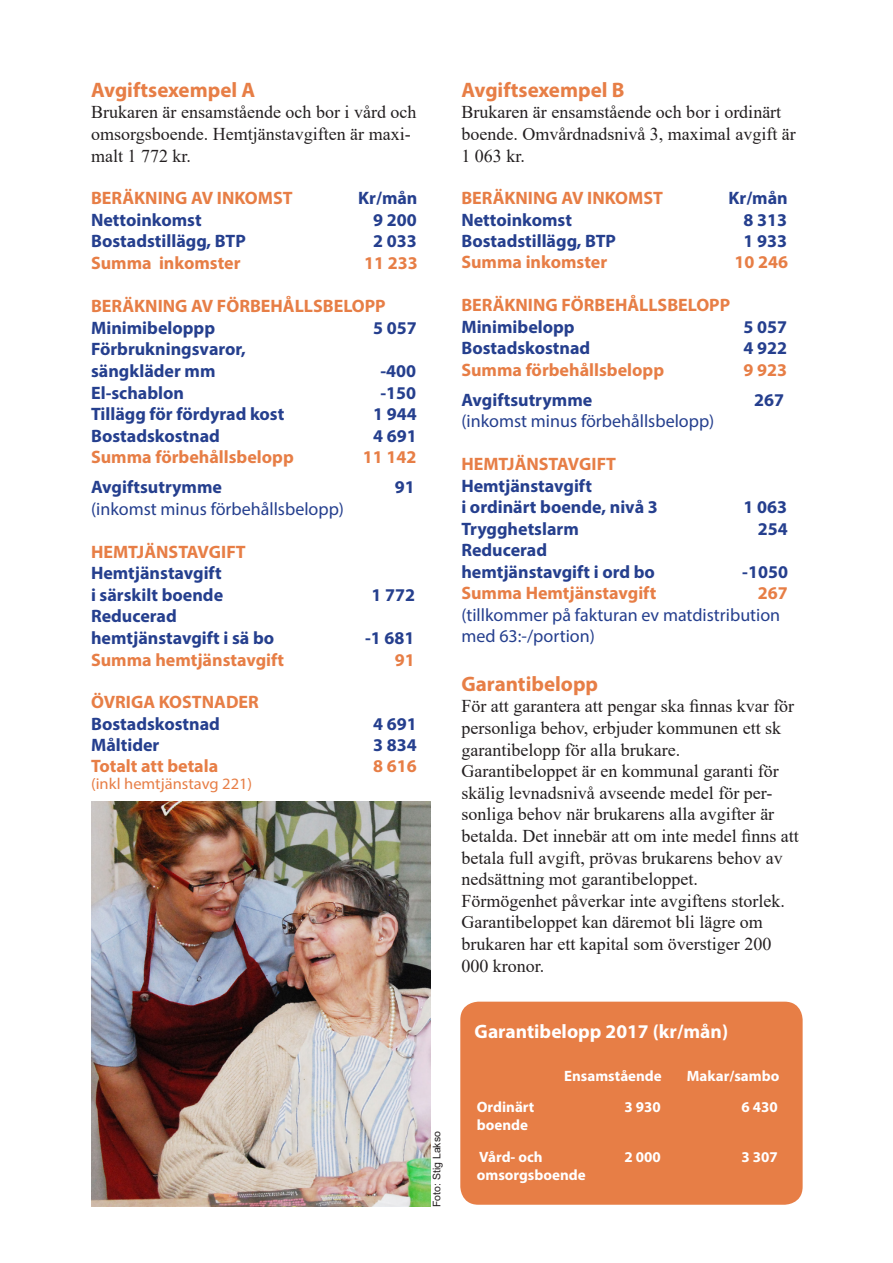
<style>
.page{position:relative;width:893px;height:1263px;background:#fff}
.page>*{position:absolute;margin:0;border:0;box-sizing:border-box;transform-origin:0 0}
.t1{font:700 21px "Myriad Pro";color:#e77e46}
.t2{font:700 19.5px "Myriad Pro";color:#fff}
.t3{font:18px/21.6px "Times New Roman";color:#231f20}
.t4{font:700 18px "Myriad Pro";color:#253f8e}
.t5{font:700 18px "Myriad Pro";color:#e77e46}
.t6{font:18px/21.6px "Myriad Pro";color:#253f8e}
.t7{font:15.9px "Myriad Pro";color:#e77e46;scale:1.04 1}
.t8{font:700 15px "Myriad Pro";color:#fff}
.t9{font:10.5px "Arial";color:#231f20}
</style>
<div class="page">
<div style="left:460px;top:1002px;width:343px;height:203px;background:#e77e46;border-radius:18px"></div>
<img style="left:92px;top:802px;width:338px;height:405px">
<p class="t1" style="left:91px;top:76px;width:166px">Avgiftsexempel A</p>
<p class="t3" style="left:91px;top:101px;width:327px">Brukaren är ensamstående och bor i vård och omsorgsboende. Hemtjänstavgiften är maxi&shy;malt 1 772 kr.</p>
<p class="t5" style="left:91px;top:186px;width:203px">BERÄKNING AV INKOMST</p>
<p class="t4" style="left:358px;top:186px;width:61px">Kr/mån</p>
<p class="t4" style="left:91px;top:208px;width:112px">Nettoinkomst</p>
<p class="t4" style="left:373px;top:208px;width:45px">9 200</p>
<p class="t4" style="left:91px;top:230px;width:156px">Bostadstillägg, BTP</p>
<p class="t4" style="left:373px;top:230px;width:45px">2 033</p>
<p class="t5" style="left:91px;top:251px;width:151px">Summa inkomster</p>
<p class="t5" style="left:364px;top:251px;width:55px">11 233</p>
<p class="t5" style="left:91px;top:294px;width:296px">BERÄKNING AV FÖRBEHÅLLSBELOPP</p>
<p class="t4" style="left:91px;top:316px;width:126px">Minimibeloppp</p>
<p class="t4" style="left:373px;top:316px;width:45px">5 057</p>
<p class="t4" style="left:91px;top:338px;width:156px">Förbrukningsvaror,</p>
<p class="t4" style="left:91px;top:359px;width:126px">sängkläder mm</p>
<p class="t4" style="left:380px;top:359px;width:37px">-400</p>
<p class="t4" style="left:91px;top:381px;width:95px">El-schablon</p>
<p class="t4" style="left:380px;top:381px;width:37px">-150</p>
<p class="t4" style="left:91px;top:402px;width:195px">Tillägg för fördyrad kost</p>
<p class="t4" style="left:373px;top:402px;width:45px">1 944</p>
<p class="t4" style="left:91px;top:424px;width:130px">Bostadskostnad</p>
<p class="t4" style="left:373px;top:424px;width:45px">4 691</p>
<p class="t5" style="left:91px;top:446px;width:204px">Summa förbehållsbelopp</p>
<p class="t5" style="left:363px;top:446px;width:55px">11 142</p>
<p class="t4" style="left:91px;top:476px;width:132px">Avgiftsutrymme</p>
<p class="t4" style="left:395px;top:476px;width:21px">91</p>
<p class="t6" style="left:91px;top:498px;width:254px">(inkomst minus förbehållsbelopp)</p>
<p class="t5" style="left:91px;top:540px;width:156px">HEMTJÄNSTAVGIFT</p>
<p class="t4" style="left:91px;top:561px;width:132px">Hemtjänstavgift</p>
<p class="t4" style="left:91px;top:583px;width:134px">i särskilt boende</p>
<p class="t4" style="left:372px;top:583px;width:45px">1 772</p>
<p class="t4" style="left:91px;top:605px;width:87px">Reducerad</p>
<p class="t4" style="left:91px;top:626px;width:185px">hemtjänstavgift i sä bo</p>
<p class="t4" style="left:365px;top:626px;width:51px">-1 681</p>
<p class="t5" style="left:91px;top:648px;width:195px">Summa hemtjänstavgift</p>
<p class="t5" style="left:395px;top:648px;width:21px">91</p>
<p class="t5" style="left:91px;top:690px;width:169px">ÖVRIGA KOSTNADER</p>
<p class="t4" style="left:91px;top:712px;width:130px">Bostadskostnad</p>
<p class="t4" style="left:373px;top:712px;width:45px">4 691</p>
<p class="t4" style="left:91px;top:734px;width:70px">Måltider</p>
<p class="t4" style="left:373px;top:734px;width:45px">3 834</p>
<p class="t5" style="left:91px;top:755px;width:129px">Totalt att betala</p>
<p class="t5" style="left:373px;top:755px;width:45px">8 616</p>
<p class="t7" style="left:91px;top:774px;width:157px">(inkl hemtjänstavg 221)</p>
<p class="t1" style="left:461px;top:76px;width:165px">Avgiftsexempel B</p>
<p class="t3" style="left:461px;top:101px;width:336px">Brukaren är ensamstående och bor i ordinärt boende. Omvårdnadsnivå 3, maximal avgift är<br>1 063 kr.</p>
<p class="t5" style="left:461px;top:186px;width:203px">BERÄKNING AV INKOMST</p>
<p class="t4" style="left:728px;top:186px;width:61px">Kr/mån</p>
<p class="t4" style="left:461px;top:208px;width:112px">Nettoinkomst</p>
<p class="t4" style="left:743px;top:208px;width:45px">8 313</p>
<p class="t4" style="left:461px;top:230px;width:156px">Bostadstillägg, BTP</p>
<p class="t4" style="left:743px;top:230px;width:45px">1 933</p>
<p class="t5" style="left:461px;top:251px;width:147px">Summa inkomster</p>
<p class="t5" style="left:734px;top:251px;width:55px">10 246</p>
<p class="t5" style="left:461px;top:293px;width:270px">BERÄKNING FÖRBEHÅLLSBELOPP</p>
<p class="t4" style="left:461px;top:315px;width:115px">Minimibelopp</p>
<p class="t4" style="left:743px;top:315px;width:45px">5 057</p>
<p class="t4" style="left:461px;top:336px;width:130px">Bostadskostnad</p>
<p class="t4" style="left:743px;top:336px;width:45px">4 922</p>
<p class="t5" style="left:461px;top:358px;width:204px">Summa förbehållsbelopp</p>
<p class="t5" style="left:743px;top:358px;width:45px">9 923</p>
<p class="t4" style="left:461px;top:388px;width:132px">Avgiftsutrymme</p>
<p class="t4" style="left:754px;top:388px;width:31px">267</p>
<p class="t6" style="left:461px;top:410px;width:254px">(inkomst minus förbehållsbelopp)</p>
<p class="t5" style="left:461px;top:452px;width:156px">HEMTJÄNSTAVGIFT</p>
<p class="t4" style="left:461px;top:474px;width:132px">Hemtjänstavgift</p>
<p class="t4" style="left:461px;top:495px;width:198px">i ordinärt boende, nivå 3</p>
<p class="t4" style="left:743px;top:495px;width:45px">1 063</p>
<p class="t4" style="left:461px;top:517px;width:119px">Trygghetslarm</p>
<p class="t4" style="left:758px;top:517px;width:31px">254</p>
<p class="t4" style="left:461px;top:539px;width:87px">Reducerad</p>
<p class="t4" style="left:461px;top:560px;width:195px">hemtjänstavgift i ord bo</p>
<p class="t4" style="left:742px;top:560px;width:47px">-1050</p>
<p class="t5" style="left:461px;top:581px;width:196px">Summa Hemtjänstavgift</p>
<p class="t5" style="left:758px;top:581px;width:31px">267</p>
<p class="t6" style="left:461px;top:603px;width:320px">(tillkommer på fakturan ev matdistribution med 63:-/portion)</p>
<p class="t1" style="left:461px;top:670px;width:138px">Garantibelopp</p>
<p class="t3" style="left:461px;top:695px;width:334px">För att garantera att pengar ska finnas kvar för personliga behov, erbjuder kommunen ett sk garantibelopp för alla brukare.</p>
<p class="t3" style="left:461px;top:760px;width:339px">Garantibeloppet är en kommunal garanti för skälig levnadsnivå avseende medel för per&shy;sonliga behov när brukarens alla avgifter är betalda. Det innebär att om inte medel finns att betala full avgift, prövas brukarens behov av nedsättning mot garantibeloppet.</p>
<p class="t3" style="left:461px;top:889px;width:325px">Förmögenhet påverkar inte avgiftens storlek.<br>Garantibeloppet kan däremot bli lägre om brukaren har ett kapital som överstiger 200<br>000 kronor.</p>
<p class="t9" style="left:429px;top:1207px;width:77px;rotate:-90deg">Foto: Stig Lakso</p>
<p class="t2" style="left:475px;top:1018px;width:255px">Garantibelopp 2017 (kr/mån)</p>
<p class="t8" style="left:564px;top:1066px;width:99px">Ensamstående</p>
<p class="t8" style="left:687px;top:1066px;width:94px">Makar/sambo</p>
<p class="t8" style="left:477px;top:1097px;width:59px">Ordinärt</p>
<p class="t8" style="left:624px;top:1097px;width:38px">3 930</p>
<p class="t8" style="left:741px;top:1097px;width:38px">6 430</p>
<p class="t8" style="left:477px;top:1115px;width:53px">boende</p>
<p class="t8" style="left:479px;top:1147px;width:65px">Vård- och</p>
<p class="t8" style="left:624px;top:1147px;width:38px">2 000</p>
<p class="t8" style="left:741px;top:1147px;width:38px">3 307</p>
<p class="t8" style="left:477px;top:1165px;width:110px">omsorgsboende</p>
</div>
